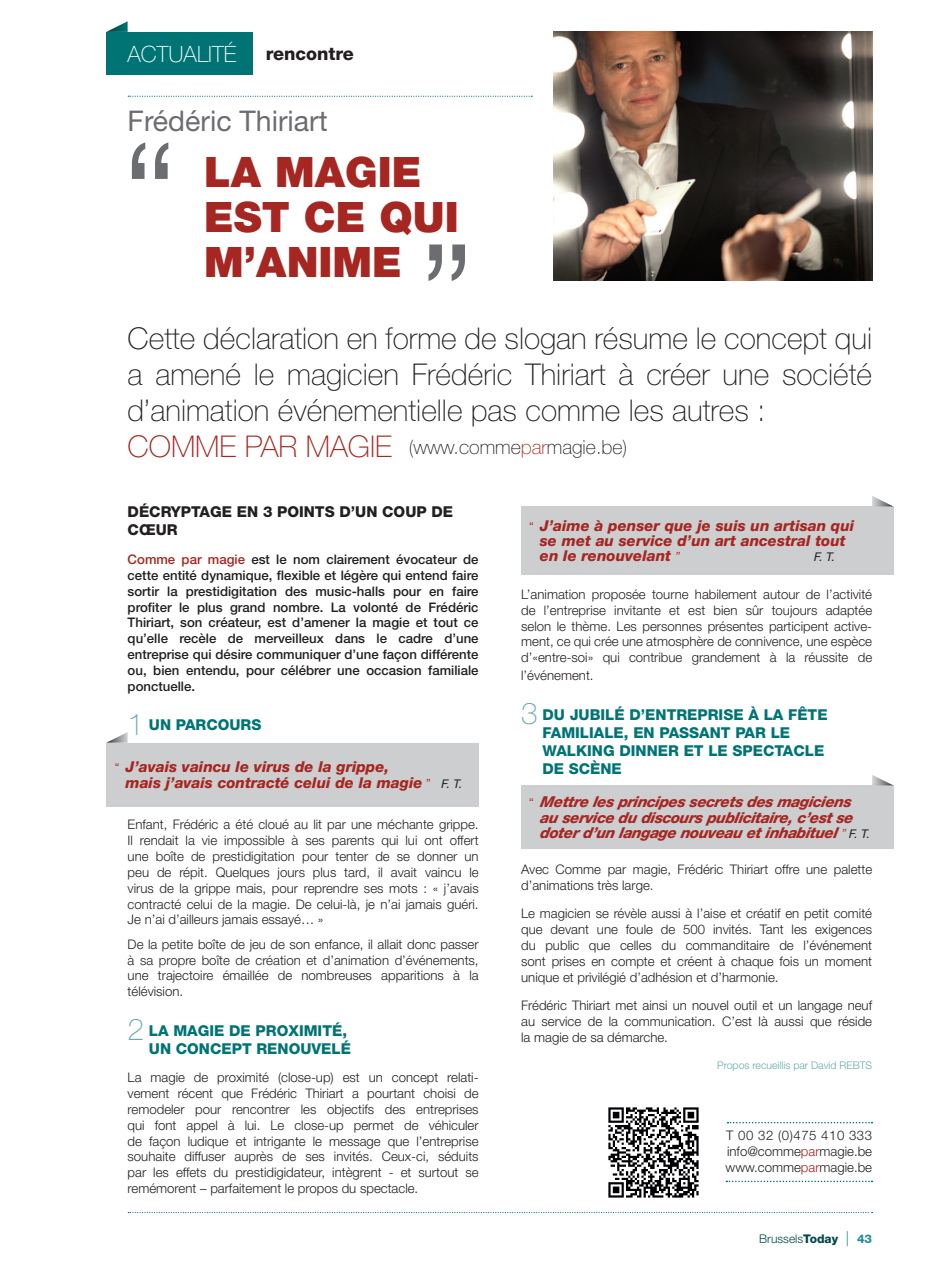
<style>
.page{position:relative;width:936px;height:1263px;background:#fff}
.page>*{position:absolute;margin:0;border:0;box-sizing:border-box;transform-origin:0 0}
.t1{font:300 150px "Helvetica Neue LT Std";color:#6c6d70}
.t2{font:900 42px/45px "Helvetica Neue LT Std";color:#a62621}
.t3{font:100 30px/36px "Helvetica Neue LT Std";color:#231f20;text-align:justify}
.t4{font:28.5px "Helvetica Neue LT Std";color:#6c6d70}
.t5{font:100 22.5px "Helvetica Neue LT Std";color:#fff}
.t6{font:100 19.5px "Helvetica Neue LT Std";color:#231f20}
.t7{font:800 18px "Helvetica Neue LT Std";color:#231f20}
.t8{font:italic 800 15px/15.3px "Helvetica Neue LT Std";color:#a62621}
.t9{font:800 15px/18px "Helvetica Neue LT Std";color:#007475;text-align:right}
.t10{font:800 15px/18px "Helvetica Neue LT Std";color:#231f20}
.t11{font:300 13.2px/15.9px "Helvetica Neue LT Std";color:#231f20;text-align:justify}
.t12{font:500 13.2px/15.9px "Helvetica Neue LT Std";color:#231f20;text-align:justify}
.t13{font:300 12px "Helvetica Neue LT Std";color:#00494a}
.t14{font:italic 12px "Helvetica Neue LT Std";color:#231f20}
.t15{font:300 10.5px "Helvetica Neue LT Std";color:#69a9ad}
.s1{font-size:30px;color:#a62621}
.s2{color:#a62621}
.s3{font-weight:100;font-size:30px;color:#69a9ad}
.s4{font-weight:300;font-style:normal;font-size:12.75px}
.s5{font-weight:400;font-size:12px;color:#231f20}
.s6{font-weight:300;font-size:12.75px}
.s7{font-weight:800}
.s8{font-size:15px;color:#289094}
.s9{font-weight:800;color:#289094}
</style>
<div class="page">
<svg style="left:727px;top:1122px;width:145px;height:1px"></svg>
<svg style="left:726px;top:1180px;width:146px;height:2px"></svg>
<div style="left:106px;top:32px;width:147px;height:42px;background:#007475"></div>
<svg style="left:106px;top:21px;width:22px;height:11px"></svg>
<svg style="left:106px;top:732px;width:22px;height:11px"></svg>
<svg style="left:128px;top:96px;width:404px;height:1px"></svg>
<svg style="left:128px;top:1212px;width:744px;height:1px"></svg>
<img style="left:553px;top:32px;width:319px;height:249px">
<div style="left:106px;top:743px;width:373px;height:63px;background:#cdced0"></div>
<div style="left:520px;top:506px;width:373px;height:68px;background:#cdced0"></div>
<div style="left:520px;top:785px;width:373px;height:64px;background:#cdced0"></div>
<svg style="left:872px;top:496px;width:21px;height:10px"></svg>
<svg style="left:872px;top:775px;width:21px;height:10px"></svg>
<img style="left:608px;top:1107px;width:91px;height:91px">
<h3 class="t5" style="left:128px;top:41px;width:110px">ACTUALITÉ</h3>
<h3 class="t7" style="left:266px;top:43px;width:90px">RENCONTRE</h3>
<h3 class="t4" style="left:128px;top:104px;width:202px">Frédéric Thiriart</h3>
<h1 class="t1" style="left:122px;top:104px;width:57px">“</h1>
<h2 class="t2" style="left:204px;top:150px;width:256px">LA MAGIE<br>EST CE QUI<br>M’ANIME</h2>
<h1 class="t1" style="left:419px;top:207px;width:57px">”</h1>
<h3 class="t3" style="left:128px;top:321px;width:746px">Cette déclaration en forme de slogan résume le concept qui a amené le magicien Frédéric Thiriart à créer une société d’animation événementielle pas comme les autres :</h3>
<h3 class="t6" style="left:128px;top:436px;width:501px"><span class="s1">COMME PAR MAGIE</span> (www.comme<span class="s2">par</span>magie.be)</h3>
<p class="t10" style="left:128px;top:503px;width:327px">DÉCRYPTAGE EN 3 POINTS D’UN COUP DE<br>CŒUR</p>
<p class="t12" style="left:128px;top:551px;width:352px"><span class="s2">Comme par magie</span> est le nom clairement évocateur de cette entité dynamique, flexible et légère qui entend faire sortir la prestidigitation des music-halls pour en faire profiter le plus grand nombre. La volonté de Frédéric Thiriart, son créateur, est d’amener la magie et tout ce qu’elle recèle de merveilleux dans le cadre d’une entreprise qui désire communiquer d’une façon différente ou, bien entendu, pour célébrer une occasion familiale ponctuelle.</p>
<p class="t9" style="left:128px;top:716px;width:135px"><span class="s3">1</span> UN PARCOURS</p>
<p class="t8" style="left:125px;top:759px;width:338px;text-indent:-11px"><span class="s4">“</span> J’avais vaincu le virus de la grippe,<br>mais j’avais contracté celui de la magie <span class="s4">”</span> <span class="s5">F. T.</span></p>
<p class="t11" style="left:128px;top:816px;width:352px">Enfant, Frédéric a été cloué au lit par une méchante grippe.<br>Il rendait la vie impossible à ses parents qui lui ont offert une boîte de prestidigitation pour tenter de se donner un peu de répit. Quelques jours plus tard, il avait vaincu le virus de la grippe mais, pour reprendre ses mots : « j’avais contracté celui de la magie. De celui-là, je n’ai jamais guéri.<br>Je n’ai d’ailleurs jamais essayé… »</p>
<p class="t11" style="left:128px;top:936px;width:352px">De la petite boîte de jeu de son enfance, il allait donc passer à sa propre boîte de création et d’animation d’événements, une trajectoire émaillée de nombreuses apparitions à la télévision.</p>
<p class="t9" style="left:128px;top:1021px;width:225px"><span class="s3">2</span> LA MAGIE DE PROXIMITÉ,<br>UN CONCEPT RENOUVELÉ</p>
<p class="t11" style="left:128px;top:1069px;width:352px">La magie de proximité (close-up) est un concept relati&shy;vement récent que Frédéric Thiriart a pourtant choisi de remodeler pour rencontrer les objectifs des entreprises qui font appel à lui. Le close-up permet de véhiculer de façon ludique et intrigante le message que l’entreprise souhaite diffuser auprès de ses invités. Ceux-ci, séduits par les effets du prestidigidateur, intègrent - et surtout se remémorent – parfaitement le propos du spectacle.</p>
<p class="t8" style="left:540px;top:517px;width:316px;text-indent:-11px"><span class="s4">“</span> J’aime à penser que je suis un artisan qui se met au service d’un art ancestral tout en le renouvelant <span class="s6">”</span></p>
<p class="t14" style="left:814px;top:550px;width:22px">F. T.</p>
<p class="t11" style="left:521px;top:586px;width:352px">L’animation proposée tourne habilement autour de l’activité de l’entreprise invitante et est bien sûr toujours adaptée selon le thème. Les personnes présentes participent active&shy;ment, ce qui crée une atmosphère de connivence, une espèce d’«entre-soi» qui contribue grandement à la réussite de</p>
<p class="t11" style="left:521px;top:667px;width:74px">l’événement.</p>
<p class="t9" style="left:521px;top:705px;width:308px"><span class="s3">3</span> DU JUBILÉ D’ENTREPRISE À LA FÊTE</p>
<p class="t9" style="left:542px;top:723px;width:249px">FAMILIALE, EN PASSANT PAR LE</p>
<p class="t9" style="left:542px;top:741px;width:283px">WALKING DINNER ET LE SPECTACLE</p>
<p class="t9" style="left:521px;top:759px;width:102px">DE SCÈNE</p>
<p class="t8" style="left:540px;top:794px;width:331px;text-indent:-11px"><span class="s4">“</span> Mettre les princip es secrets des magiciens au service du discours p ublicitaire, c’est se doter d’un langage nouveau et inhabituel<span class="s6">”</span> <span class="s5">F. T.</span></p>
<p class="t11" style="left:521px;top:861px;width:352px">Avec Comme par magie, Frédéric Thiriart offre une palette d’animations très large.</p>
<p class="t11" style="left:521px;top:905px;width:352px">Le magicien se révèle aussi à l’aise et créatif en petit comité que devant une foule de 500 invités. Tant les exigences du public que celles du commanditaire de l’événement sont prises en compte et créent à chaque fois un moment unique et privilégié d’adhésion et d’harmonie.</p>
<p class="t11" style="left:521px;top:997px;width:352px">Frédéric Thiriart met ainsi un nouvel outil et un langage neuf au service de la communication. C’est là aussi que réside la magie de sa démarche.</p>
<p class="t15" style="left:717px;top:1058px;width:157px">Propos recueillis par David REBTS</p>
<p class="t11" style="left:725px;top:1127px;width:148px">T 00 32 (0)475 410 333 info@comme<span class="s2">par</span>magie.be www.comme<span class="s2">par</span>magie.be</p>
<p class="t13" style="left:759px;top:1231px;width:114px">Brussels<span class="s7">TODAY</span> <span class="s8">|</span> <span class="s9">43</span></p>
</div>
